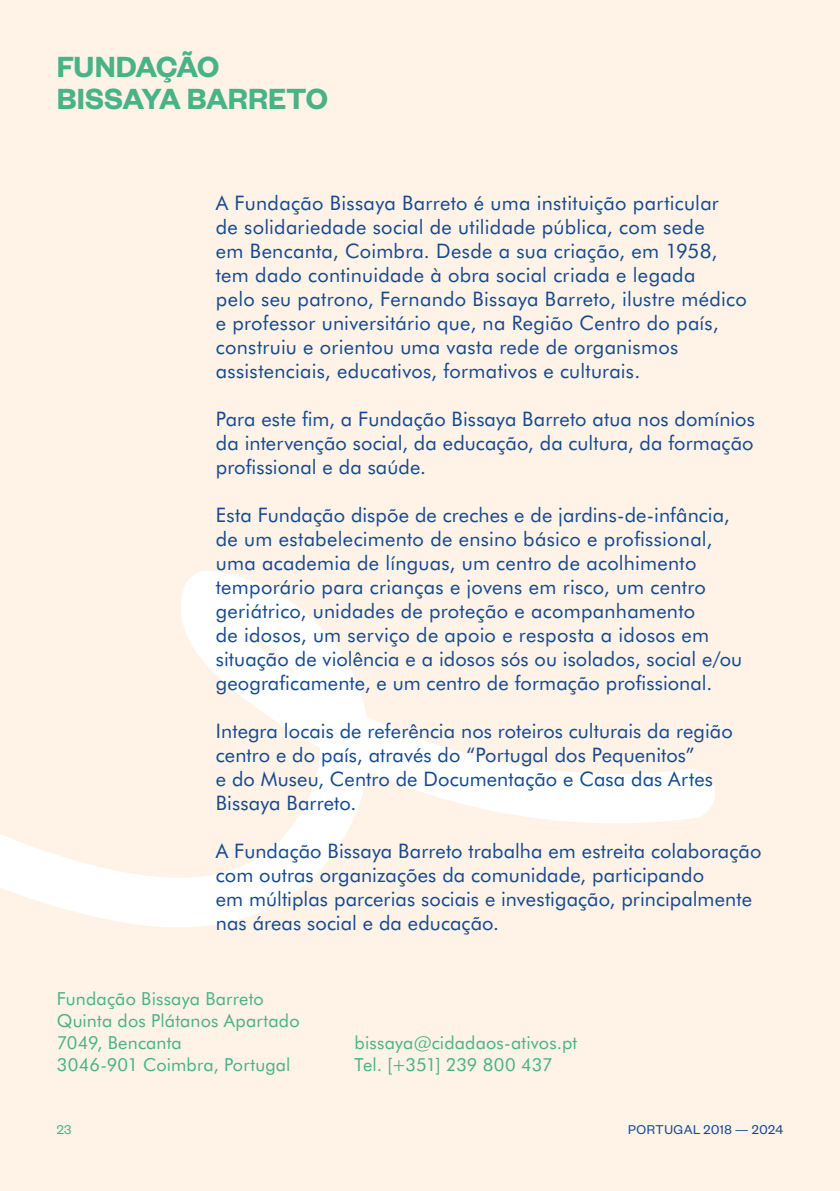
<style>
.page{position:relative;width:840px;height:1191px;background:#fff}
.page>*{position:absolute;margin:0;border:0;box-sizing:border-box;transform-origin:0 0}
.t1{font:600 32px/32px "Founders Grotesk";letter-spacing:-.015em;color:#47b387}
.t2{font:20px/24px "Futura BT";letter-spacing:.01em;color:#15498f}
.t3{font:18px/22px "Futura BT";letter-spacing:.01em;color:#47b387}
.t4{font:14px "Founders Grotesk";letter-spacing:.035em;color:#15498f}
.t5{font:14px "Founders Grotesk";color:#47b387}
</style>
<div class="page">
<div style="left:0;top:0;width:839px;height:1191px;background:#fff2e7"></div>
<svg style="left:0;top:571px;width:715px;height:356px"></svg>
<h1 class="t1" style="left:57px;top:49px;width:273px">FUNDAÇÃO<br>BISSAYA BARRETO</h1>
<p class="t2" style="left:216px;top:190px;width:532px">A Fundação Bissaya Barreto é uma instituição particular<br>de solidariedade social de utilidade pública, com sede<br>em Bencanta, Coimbra. Desde a sua criação, em 1958, tem dado continuidade à obra social criada e legada<br>pelo seu patrono, Fernando Bissaya Barreto, ilustre médico e professor universitário que, na Região Centro do país, construiu e orientou uma vasta rede de organismos assistenciais, educativos, formativos e culturais.</p>
<p class="t2" style="left:216px;top:406px;width:540px;text-align:justify">Para este fim, a Fundação Bissaya Barreto atua nos domínios da intervenção social, da educação, da cultura, da formação profissional e da saúde.</p>
<p class="t2" style="left:216px;top:502px;width:527px">Esta Fundação dispõe de creches e de jardins-de-infância, de um estabelecimento de ensino básico e profissional, uma academia de línguas, um centro de acolhimento temporário para crianças e jovens em risco, um centro geriátrico, unidades de proteção e acompanhamento<br>de idosos, um serviço de apoio e resposta a idosos em situação de violência e a idosos sós ou isolados, social e/ou geograficamente, e um centro de formação profissional.</p>
<p class="t2" style="left:216px;top:718px;width:518px">Integra locais de referência nos roteiros culturais da região centro e do país, através do “Portugal dos Pequenitos”<br>e do Museu, Centro de Documentação e Casa das Artes Bissaya Barreto.</p>
<p class="t2" style="left:216px;top:838px;width:547px">A Fundação Bissaya Barreto trabalha em estreita colaboração com outras organizações da comunidade, participando<br>em múltiplas parcerias sociais e investigação, principalmente nas áreas social e da educação.</p>
<p class="t3" style="left:57px;top:987px;width:244px">Fundação Bissaya Barreto<br>Quinta dos Plátanos Apartado<br>7049, Bencanta<br>3046-901 Coimbra, Portugal</p>
<p class="t3" style="left:354px;top:1031px;width:224px">bissaya@cidadaos-ativos.pt<br>Tel. [+351] 239 800 437</p>
<p class="t5" style="left:57px;top:1121px;width:16px">23</p>
<p class="t4" style="left:628px;top:1121px;width:156px">PORTUGAL 2018 — 2024</p>
</div>
